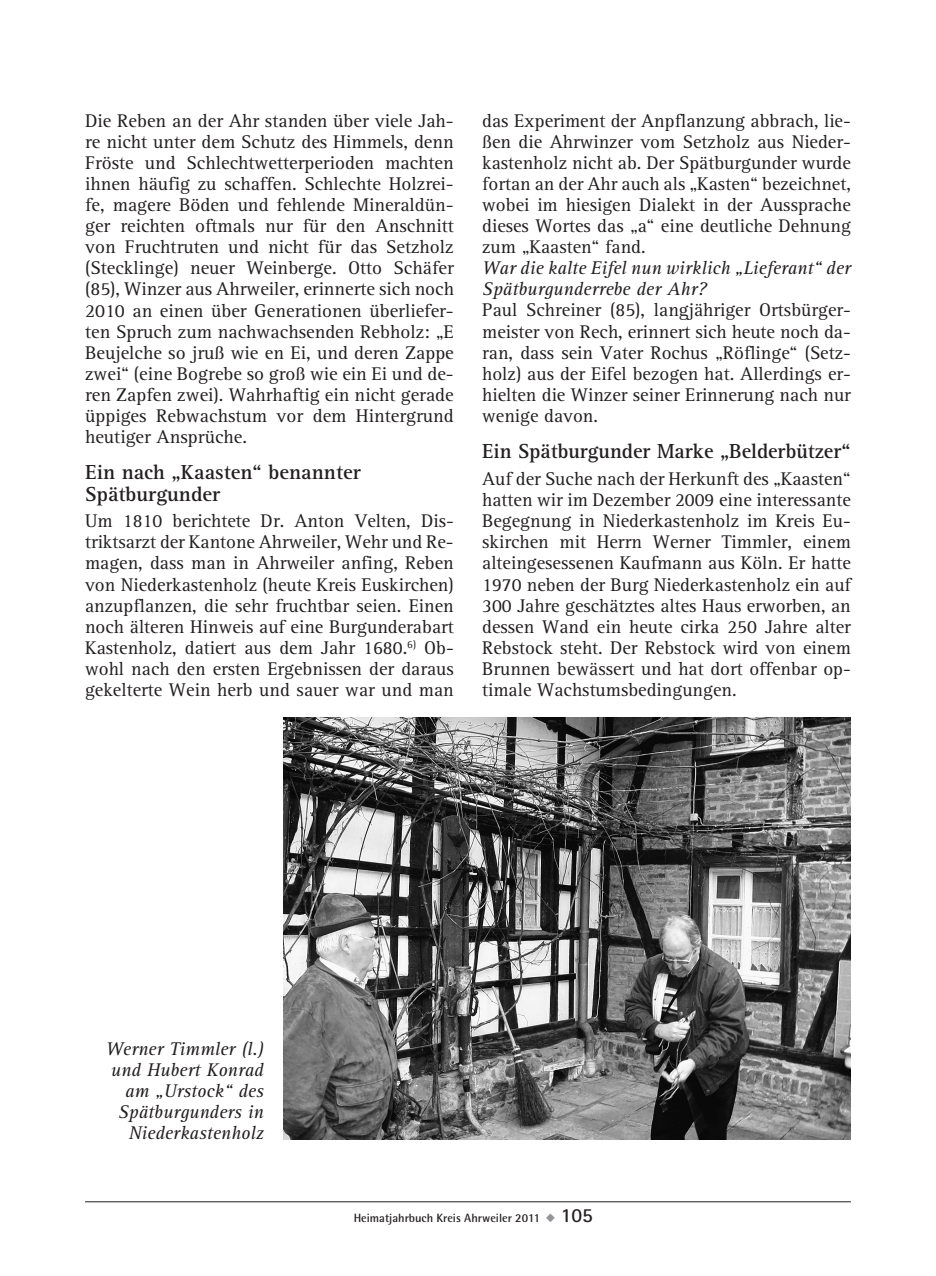
<style>
.page{position:relative;width:936px;height:1276px;background:#fff}
.page>*{position:absolute;margin:0;border:0;box-sizing:border-box;transform-origin:0 0}
.t1{font:700 21px/21px "AT Rotis Serif";color:#231f20}
.t2{font:19px/21px "AT Rotis Serif";color:#231f20;text-align:justify}
.t3{font:italic 19px/21px "AT Rotis Serif";color:#231f20}
.t4{font:700 12px "Rotis Semi Sans";color:#231f20}
.s1{color:#939598}
.s2{font-family:"Rotis Sans Serif";font-size:20px}
</style>
<div class="page">
<hr style="left:85px;top:1201px;width:765px;height:1px;background:#231f20">
<img style="left:283px;top:717px;width:567px;height:422px">
<p class="t2" style="left:85px;top:111px;width:370px">Die Reben an der Ahr standen über viele Jah&shy;re nicht unter dem Schutz des Himmels, denn Fröste und Schlechtwetterperioden machten ihnen häufig zu schaffen. Schlechte Holzrei&shy;fe, magere Böden und fehlende Mineraldün&shy;ger reichten oftmals nur für den Anschnitt von Fruchtruten und nicht für das Setzholz (Stecklinge) neuer Weinberge. Otto Schäfer (85), Winzer aus Ahrweiler, erinnerte sich noch 2010 an einen über Generationen überliefer&shy;ten Spruch zum nachwachsenden Rebholz: „E Beujelche so jruß wie en Ei, und deren Zappe zwei“ (eine Bogrebe so groß wie ein Ei und de&shy;ren Zapfen zwei). Wahrhaftig ein nicht gerade üppiges Rebwachstum vor dem Hintergrund heutiger Ansprüche.</p>
<p class="t1" style="left:85px;top:462px;width:277px">Ein nach „Kaasten“ benannter<br>Spätburgunder</p>
<p class="t2" style="left:85px;top:511px;width:370px">Um 1810 berichtete Dr. Anton Velten, Dis&shy;triktsarzt der Kantone Ahrweiler, Wehr und Re&shy;magen, dass man in Ahrweiler anfing, Reben von Niederkastenholz (heute Kreis Euskirchen) anzupflanzen, die sehr fruchtbar seien. Einen noch älteren Hinweis auf eine Burgunderabart Kastenholz, datiert aus dem Jahr 1680.<sup>6)</sup> Ob&shy;wohl nach den ersten Ergebnissen der daraus gekelterte Wein herb und sauer war und man</p>
<p class="t2" style="left:482px;top:110px;width:370px">das Experiment der Anpflanzung abbrach, lie&shy;ßen die Ahrwinzer vom Setzholz aus Nieder&shy;kastenholz nicht ab. Der Spätburgunder wurde fortan an der Ahr auch als „Kasten“ bezeichnet, wobei im hiesigen Dialekt in der Aussprache dieses Wortes das „a“ eine deutliche Dehnung zum „Kaasten“ fand.</p>
<p class="t3" style="left:482px;top:258px;width:370px">War die kalte Eifel nun wirklich „Lieferant“ der<br>Spätburgunderrebe der Ahr?</p>
<p class="t2" style="left:482px;top:300px;width:370px">Paul Schreiner (85), langjähriger Ortsbürger&shy;meister von Rech, erinnert sich heute noch da&shy;ran, dass sein Vater Rochus „Röflinge“ (Setz&shy;holz) aus der Eifel bezogen hat. Allerdings er&shy;hielten die Winzer seiner Erinnerung nach nur wenige davon.</p>
<p class="t1" style="left:482px;top:441px;width:370px">Ein Spätburgunder Marke „Belderbützer“</p>
<p class="t2" style="left:482px;top:469px;width:370px">Auf der Suche nach der Herkunft des „Kaasten“ hatten wir im Dezember 2009 eine interessante Begegnung in Niederkastenholz im Kreis Eu&shy;skirchen mit Herrn Werner Timmler, einem alteingesessenen Kaufmann aus Köln. Er hatte 1970 neben der Burg Niederkastenholz ein auf 300 Jahre geschätztes altes Haus erworben, an dessen Wand ein heute cirka 250 Jahre alter Rebstock steht. Der Rebstock wird von einem Brunnen bewässert und hat dort offenbar op&shy;timale Wachstumsbedingungen.</p>
<p class="t3" style="left:106px;top:1038px;width:159px;text-align:right">Werner Timmler (l.) und Hubert Konrad am „Urstock“ des<br>Spätburgunders in<br>Niederkastenholz</p>
<p class="t4" style="left:354px;top:1210px;width:241px">Heimatjahrbuch Kreis Ahrweiler 2011 <span class="s1">◆</span> <span class="s2">105</span></p>
</div>
